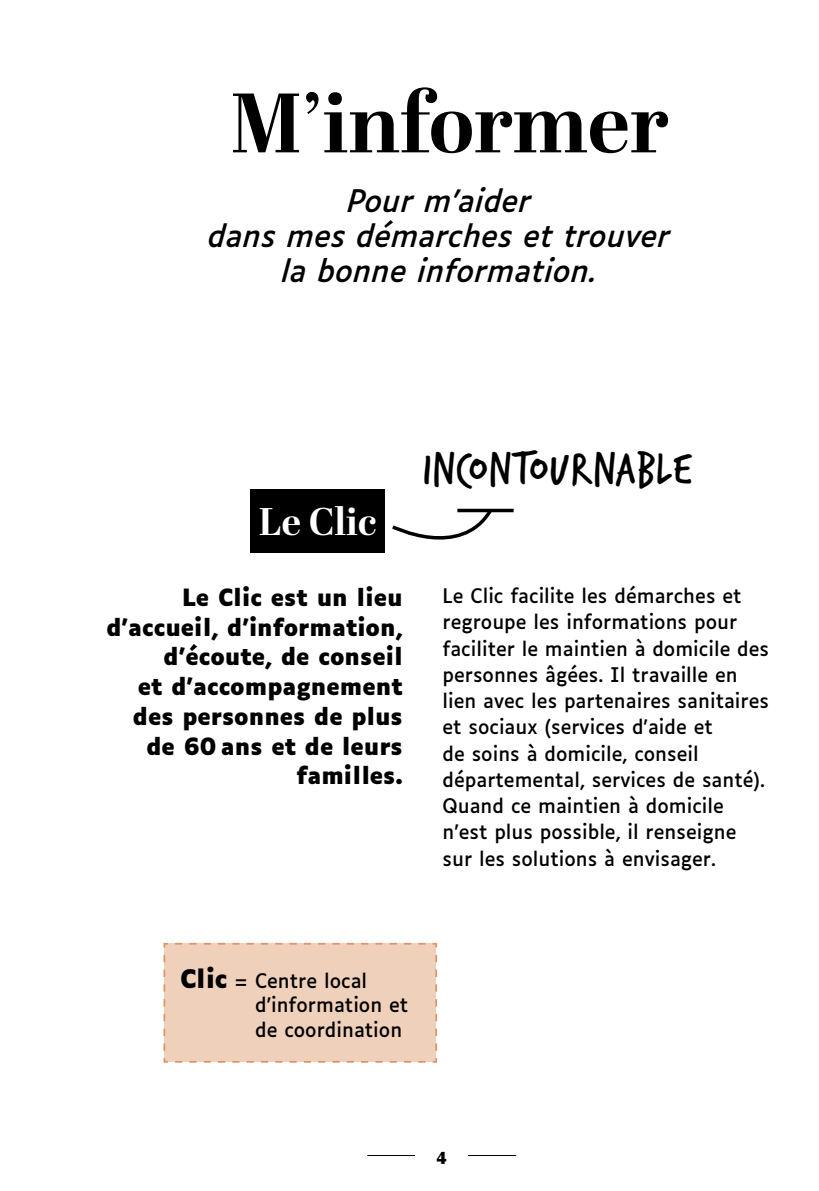
<style>
.page{position:relative;width:819px;height:1191px;background:#fff}
.page>*{position:absolute;margin:0;border:0;box-sizing:border-box;transform-origin:0 0}
.t1{font:700 84px "Abril Display";color:#000}
.BD{font:48.3px "Verveine";color:#000}
.titre_bloc_noir{font:700 38.5px "Abril Display";color:#fff}
.chapo{font:italic 29.75px/35px "Luciole";color:#000;text-align:center}
.txt_intro{font:700 22.75px/29.8px "Luciole";color:#000;text-align:right}
.txt{font:19.25px/26.2px "Luciole";color:#000}
.t2{font:900 17.5px "Optima";color:#000}
.s1{font-weight:700;font-size:24.5px}
</style>
<div class="page">
<hr style="left:367px;top:1155px;width:149px;height:1px;background:#000">
<div style="left:415px;top:1136px;width:53px;height:38px;background:#fff"></div>
<div style="left:163px;top:942px;width:275px;height:121px;background:#efd0bb"></div>
<div style="left:251px;top:489px;width:134px;height:63px;background:#000"></div>
<svg style="left:392px;top:508px;width:103px;height:32px"></svg>
<hr style="left:457px;top:509px;width:56px;height:3px;background:#000">
<p class="t1" style="left:230px;top:65px;width:440px">M’informer</p>
<p class="chapo" style="left:209px;top:181px;width:463px">Pour m’aider<br>dans mes démarches et trouver la bonne information.</p>
<p class="titre_bloc_noir" style="left:259px;top:495px;width:119px">Le Clic</p>
<p class="BD" style="left:422px;top:435px;width:271px">INCONTOURNABLE</p>
<p class="txt_intro" style="left:106px;top:583px;width:298px">Le Clic est un lieu d’accueil, d’information, d’écoute, de conseil<br>et d’accompagnement des personnes de plus de 60 ans et de leurs familles.</p>
<p class="txt" style="left:442px;top:581px;width:328px">Le Clic facilite les démarches et regroupe les informations pour faciliter le maintien à domicile des personnes âgées. Il travaille en lien avec les partenaires sanitaires et sociaux (services d’aide et<br>de soins à domicile, conseil départemental, services de santé).<br>Quand ce maintien à domicile n’est plus possible, il renseigne sur les solutions à envisager.</p>
<p class="txt" style="left:255px;top:967px;width:155px;line-height:24.5px;text-indent:-75px"><span class="s1">Clic</span> = Centre local d’information et de coordination</p>
<p class="t2" style="left:436px;top:1147px;width:12px">4</p>
</div>
